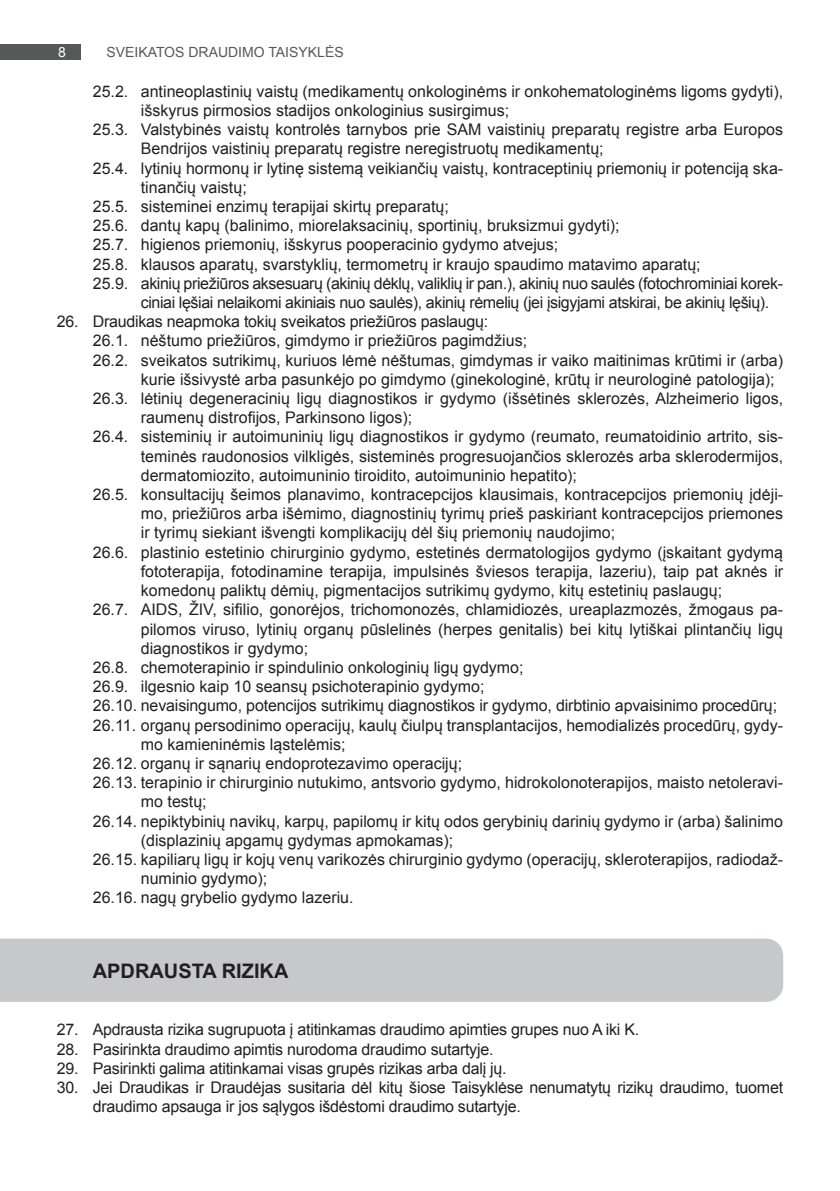
<style>
.page{position:relative;width:840px;height:1191px;background:#fff}
.page>*{position:absolute;margin:0;border:0;box-sizing:border-box;transform-origin:0 0}
.t1{font:700 20px "Arial";color:#231f20}
.t2{font:16px/19.2px "Arial";color:#231f20}
.t3{font:16px "Arial";letter-spacing:-.025em;color:#231f20}
.t4{font:14px "Arial";color:#57585a}
.t5{font:14px "Arial";color:#fff}
</style>
<div class="page">
<div style="left:0;top:44px;width:80px;height:16px;background:#57585a"></div>
<div style="left:0;top:938px;width:782px;height:63px;background:#c7c8ca"></div>
<p class="t5" style="left:58px;top:43px;width:9px">8</p>
<p class="t4" style="left:106px;top:43px;width:239px">SVEIKATOS DRAUDIMO TAISYKLĖS</p>
<p class="t2" style="left:93px;top:82px;width:691px">25.2. antineoplastinių vaistų (medikamentų onkologinėms ir onkohematologinėms ligoms gydyti),</p>
<p class="t2" style="left:141px;top:101px;width:370px">išskyrus pirmosios stadijos onkologinius susirgimus;</p>
<p class="t2" style="left:93px;top:120px;width:691px">25.3. Valstybinės vaistų kontrolės tarnybos prie SAM vaistinių preparatų registre arba Europos</p>
<p class="t2" style="left:141px;top:139px;width:464px">Bendrijos vaistinių preparatų registre neregistruotų medikamentų;</p>
<p class="t2" style="left:93px;top:158px;width:691px">25.4. lytinių hormonų ir lytinę sistemą veikiančių vaistų, kontraceptinių priemonių ir potenciją ska-</p>
<p class="t2" style="left:141px;top:178px;width:107px">tinančių vaistų;</p>
<p class="t2" style="left:93px;top:197px;width:357px">25.5. sisteminei enzimų terapijai skirtų preparatų;</p>
<p class="t2" style="left:93px;top:216px;width:528px">25.6. dantų kapų (balinimo, miorelaksacinių, sportinių, bruksizmui gydyti);</p>
<p class="t2" style="left:93px;top:235px;width:467px">25.7. higienos priemonių, išskyrus pooperacinio gydymo atvejus;</p>
<p class="t2" style="left:93px;top:254px;width:609px">25.8. klausos aparatų, svarstyklių, termometrų ir kraujo spaudimo matavimo aparatų;</p>
<p class="t3" style="left:93px;top:273px;width:691px">25.9. akinių priežiūros aksesuarų (akinių dėklų, valiklių ir pan.), akinių nuo saulės (fotochrominiai korek-</p>
<p class="t3" style="left:141px;top:292px;width:629px">ciniai lęšiai nelaikomi akiniais nuo saulės), akinių rėmelių (jei įsigyjami atskirai, be akinių lęšių).</p>
<p class="t2" style="left:57px;top:312px;width:433px">26. Draudikas neapmoka tokių sveikatos priežiūros paslaugų:</p>
<p class="t2" style="left:93px;top:331px;width:435px">26.1. nėštumo priežiūros, gimdymo ir priežiūros pagimdžius;</p>
<p class="t2" style="left:93px;top:350px;width:691px">26.2. sveikatos sutrikimų, kuriuos lėmė nėštumas, gimdymas ir vaiko maitinimas krūtimi ir (arba)</p>
<p class="t2" style="left:141px;top:370px;width:635px">kurie išsivystė arba pasunkėjo po gimdymo (ginekologinė, krūtų ir neurologinė patologija);</p>
<p class="t2" style="left:93px;top:389px;width:691px">26.3. lėtinių degeneracinių ligų diagnostikos ir gydymo (išsėtinės sklerozės, Alzheimerio ligos,</p>
<p class="t2" style="left:141px;top:408px;width:273px">raumenų distrofijos, Parkinsono ligos);</p>
<p class="t2" style="left:93px;top:427px;width:691px">26.4. sisteminių ir autoimuninių ligų diagnostikos ir gydymo (reumato, reumatoidinio artrito, sis-</p>
<p class="t2" style="left:141px;top:446px;width:643px">teminės raudonosios vilkligės, sisteminės progresuojančios sklerozės arba sklerodermijos,</p>
<p class="t2" style="left:141px;top:466px;width:437px">dermatomiozito, autoimuninio tiroidito, autoimuninio hepatito);</p>
<p class="t2" style="left:93px;top:485px;width:691px">26.5. konsultacijų šeimos planavimo, kontracepcijos klausimais, kontracepcijos priemonių įdėji-</p>
<p class="t2" style="left:141px;top:504px;width:643px">mo, priežiūros arba išėmimo, diagnostinių tyrimų prieš paskiriant kontracepcijos priemones</p>
<p class="t2" style="left:141px;top:523px;width:475px">ir tyrimų siekiant išvengti komplikacijų dėl šių priemonių naudojimo;</p>
<p class="t2" style="left:93px;top:542px;width:691px">26.6. plastinio estetinio chirurginio gydymo, estetinės dermatologijos gydymo (įskaitant gydymą</p>
<p class="t2" style="left:141px;top:562px;width:643px">fototerapija, fotodinamine terapija, impulsinės šviesos terapija, lazeriu), taip pat aknės ir</p>
<p class="t2" style="left:141px;top:581px;width:582px">komedonų paliktų dėmių, pigmentacijos sutrikimų gydymo, kitų estetinių paslaugų;</p>
<p class="t2" style="left:93px;top:600px;width:691px">26.7. AIDS, ŽIV, sifilio, gonorėjos, trichomonozės, chlamidiozės, ureaplazmozės, žmogaus pa-</p>
<p class="t2" style="left:141px;top:619px;width:643px">pilomos viruso, lytinių organų pūslelinės (herpes genitalis) bei kitų lytiškai plintančių ligų</p>
<p class="t2" style="left:141px;top:638px;width:169px">diagnostikos ir gydymo;</p>
<p class="t2" style="left:93px;top:658px;width:432px">26.8. chemoterapinio ir spindulinio onkologinių ligų gydymo;</p>
<p class="t2" style="left:93px;top:677px;width:393px">26.9. ilgesnio kaip 10 seansų psichoterapinio gydymo;</p>
<p class="t2" style="left:93px;top:696px;width:685px">26.10. nevaisingumo, potencijos sutrikimų diagnostikos ir gydymo, dirbtinio apvaisinimo procedūrų;</p>
<p class="t2" style="left:93px;top:715px;width:691px">26.11. organų persodinimo operacijų, kaulų čiulpų transplantacijos, hemodializės procedūrų, gydy-</p>
<p class="t2" style="left:141px;top:734px;width:206px">mo kamieninėmis ląstelėmis;</p>
<p class="t2" style="left:93px;top:754px;width:371px">26.12. organų ir sąnarių endoprotezavimo operacijų;</p>
<p class="t2" style="left:93px;top:773px;width:691px">26.13. terapinio ir chirurginio nutukimo, antsvorio gydymo, hidrokolonoterapijos, maisto netoleravi-</p>
<p class="t2" style="left:141px;top:792px;width:67px">mo testų;</p>
<p class="t2" style="left:93px;top:811px;width:691px">26.14. nepiktybinių navikų, karpų, papilomų ir kitų odos gerybinių darinių gydymo ir (arba) šalinimo</p>
<p class="t2" style="left:141px;top:830px;width:314px">(displazinių apgamų gydymas apmokamas);</p>
<p class="t2" style="left:93px;top:850px;width:691px">26.15. kapiliarų ligų ir kojų venų varikozės chirurginio gydymo (operacijų, skleroterapijos, radiodaž-</p>
<p class="t2" style="left:141px;top:869px;width:128px">numinio gydymo);</p>
<p class="t2" style="left:93px;top:888px;width:262px">26.16. nagų grybelio gydymo lazeriu.</p>
<p class="t1" style="left:93px;top:957px;width:197px">APDRAUSTA RIZIKA</p>
<p class="t2" style="left:57px;top:1020px;width:583px">27. Apdrausta rizika sugrupuota į atitinkamas draudimo apimties grupes nuo A iki K.</p>
<p class="t2" style="left:57px;top:1039px;width:438px">28. Pasirinkta draudimo apimtis nurodoma draudimo sutartyje.</p>
<p class="t2" style="left:57px;top:1058px;width:451px">29. Pasirinkti galima atitinkamai visas grupės rizikas arba dalį jų.</p>
<p class="t2" style="left:93px;top:1078px;width:691px;text-indent:-36px">30. Jei Draudikas ir Draudėjas susitaria dėl kitų šiose Taisyklėse nenumatytų rizikų draudimo, tuomet draudimo apsauga ir jos sąlygos išdėstomi draudimo sutartyje.</p>
</div>
